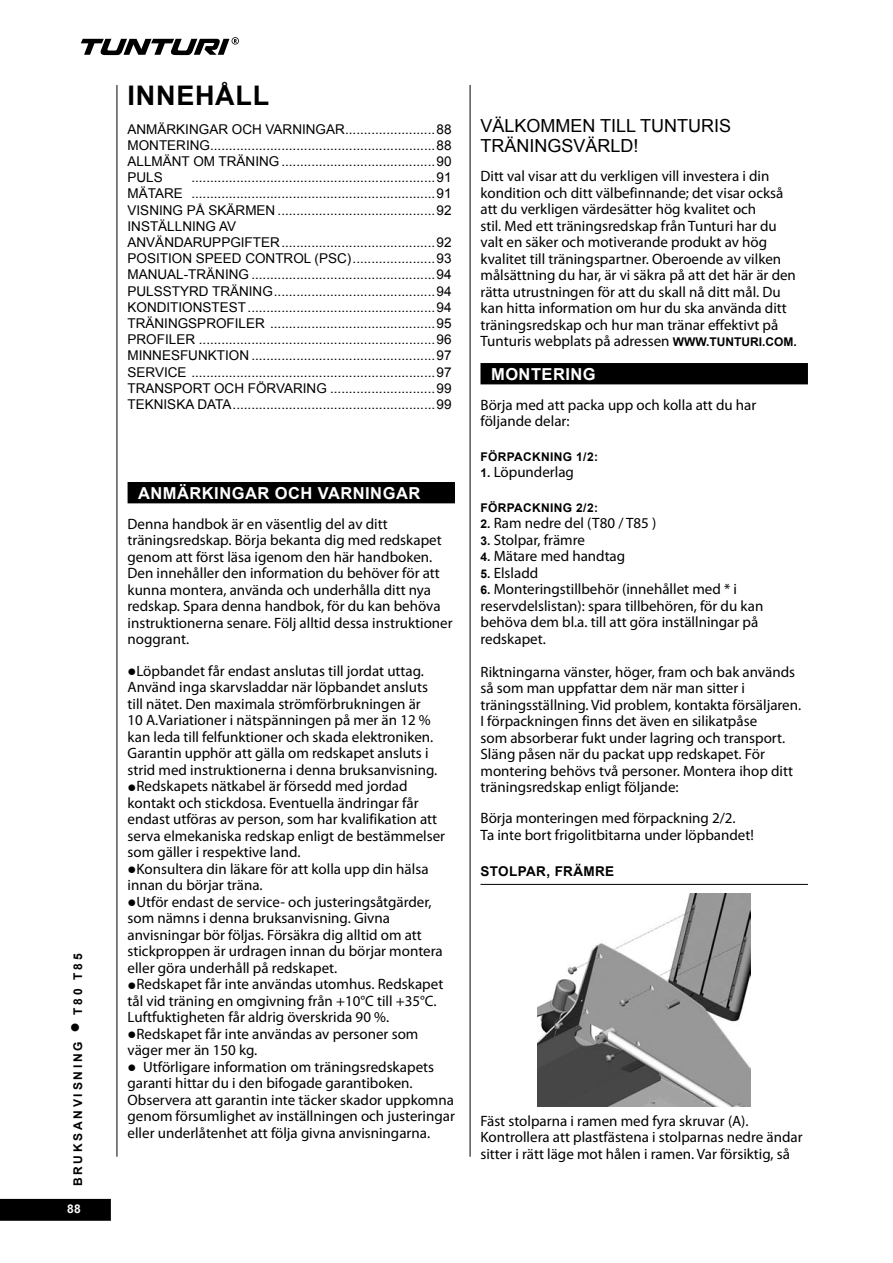
<style>
.page{position:relative;width:893px;height:1263px;background:#fff}
.page>*{position:absolute;margin:0;border:0;box-sizing:border-box;transform-origin:0 0}
.t1{font:700 27px "Arial";color:#000}
.t2{font:18px/19.5px "Arial";color:#000}
.t3{font:700 16.5px "Arial";color:#fff}
.t4{font:15px/16.5px "Myriad Pro";color:#000}
.t5{font:13.5px/16.2px "Arial";color:#000;text-align:justify}
.t6{font:700 13.5px "Arial";letter-spacing:.03em;color:#000}
.t7{font:700 12px "Arial";letter-spacing:.13em;color:#000}
.t8{font:700 12px "Arial";color:#fff}
.s1{font-weight:400;font-size:31.5px}
.s2{font-size:31.5px}
.s3{font-family:"Arial";font-weight:700;font-size:12px}
</style>
<div class="page">
<hr style="left:117px;top:85px;width:1px;height:1072px;background:#000">
<hr style="left:470px;top:85px;width:1px;height:1072px;background:#000">
<div style="left:0;top:1199px;width:111px;height:21px;background:#000"></div>
<svg style="left:81px;top:37px;width:158px;height:18px"></svg>
<div style="left:128px;top:482px;width:327px;height:21px;background:#000"></div>
<div style="left:480px;top:363px;width:328px;height:21px;background:#000"></div>
<hr style="left:480px;top:884px;width:328px;height:1px;background:#000">
<img style="left:538px;top:894px;width:212px;height:213px">
<p class="t7" style="left:70px;top:1033px;width:81px;rotate:-90deg"><span class="s1">•</span>T80 T85</p>
<p class="t7" style="left:70px;top:1186px;width:145px;rotate:-90deg">BRUKSANVISNING</p>
<p class="t8" style="left:67px;top:1201px;width:15px">88</p>
<h1 class="t1" style="left:128px;top:77px;width:18px">INNEH</h1>
<h1 class="t1" style="left:215px;top:77px;width:37px">ÅLL</h1>
<p class="t5" style="left:128px;top:121px;width:325px">ANMÄRKINGAR OCH VARNINGAR........................88<br>MONTERING............................................................88<br>ALLMÄNT OM TRÄNING.........................................90<br>PULS</p>
<p class="t5" style="left:128px;top:170px;width:325px;text-align:left;text-indent:64px">.................................................................91<br>MÄTARE .................................................................91<br>VISNING PÅ SKÄRMEN ..........................................92<br>INSTÄLLNING AV ANVÄNDARUPPGIFTER.........................................92<br>POSITION SPEED CONTROL (PSC)......................93<br>MANUAL-TRÄNING .................................................94<br>PULSSTYRD TRÄNING...........................................94<br>KONDITIONSTEST..................................................94<br>TRÄNINGSPROFILER ............................................95<br>PROFILER ...............................................................96<br>MINNESFUNKTION .................................................97<br>SERVICE .................................................................97<br>TRANSPORT OCH FÖRVARING ............................99<br>TEKNISKA DATA......................................................99</p>
<p class="t3" style="left:138px;top:483px;width:26px">ANMÄRKINGAR</p>
<p class="t3" style="left:275px;top:483px;width:13px">OCH</p>
<p class="t3" style="left:318px;top:483px;width:13px">VARNINGAR</p>
<p class="t4" style="left:128px;top:515px;width:327px">Denna handbok är en väsentlig del av ditt träningsredskap. Börja bekanta dig med redskapet genom att först läsa igenom den här handboken.<br>Den innehåller den information du behöver för att kunna montera, använda och underhålla ditt nya redskap. Spara denna handbok, för du kan behöva instruktionerna senare. Följ alltid dessa instruktioner noggrant.</p>
<p class="t4" style="left:128px;top:662px;width:311px"><span class="s2">•</span>Löpbandet får endast anslutas till jordat uttag.<br>Använd inga skarvsladdar när löpbandet ansluts till nätet. Den maximala strömförbrukningen är 10 A.Variationer i nätspänningen på mer än 12 % kan leda till felfunktioner och skada elektroniken.<br>Garantin upphör att gälla om redskapet ansluts i strid med instruktionerna i denna bruksanvisning.</p>
<p class="t4" style="left:128px;top:777px;width:319px"><span class="s2">•</span>Redskapets nätkabel är försedd med jordad kontakt och stickdosa. Eventuella ändringar får endast utföras av person, som har kvalifikation att serva elmekaniska redskap enligt de bestämmelser som gäller i respektive land.</p>
<p class="t4" style="left:128px;top:860px;width:302px"><span class="s2">•</span>Konsultera din läkare för att kolla upp din hälsa innan du börjar träna.</p>
<p class="t4" style="left:128px;top:893px;width:317px"><span class="s2">•</span>Utför endast de service- och justeringsåtgärder, som nämns i denna bruksanvisning. Givna anvisningar bör följas. Försäkra dig alltid om att stickproppen är urdragen innan du börjar montera eller göra underhåll på redskapet.</p>
<p class="t4" style="left:128px;top:975px;width:317px"><span class="s2">•</span>Redskapet får inte användas utomhus. Redskapet tål vid träning en omgivning från +10°C till +35°C.<br>Luftfuktigheten får aldrig överskrida 90 %.</p>
<p class="t4" style="left:128px;top:1025px;width:292px"><span class="s2">•</span>Redskapet får inte användas av personer som väger mer än 150 kg.</p>
<p class="t4" style="left:128px;top:1058px;width:329px"><span class="s2">•</span> Utförligare information om träningsredskapets garanti hittar du i den bifogade garantiboken.<br>Observera att garantin inte täcker skador uppkomna genom försumlighet av inställningen och justeringar eller underlåtenhet att följa givna anvisningarna.</p>
<p class="t2" style="left:480px;top:116px;width:252px">VÄLKOMMEN TILL TUNTURIS<br>TRÄNINGSVÄRLD!</p>
<p class="t4" style="left:480px;top:168px;width:317px">Ditt val visar att du verkligen vill investera i din kondition och ditt välbefinnande; det visar också att du verkligen värdesätter hög kvalitet och<br>stil. Med ett träningsredskap från Tunturi har du valt en säker och motiverande produkt av hög kvalitet till träningspartner. Oberoende av vilken målsättning du har, är vi säkra på att det här är den rätta utrustningen för att du skall nå ditt mål. Du kan hitta information om hur du ska använda ditt träningsredskap och hur man tränar effektivt på Tunturis webplats på adressen <span class="s3">WWW</span></p>
<p class="t7" style="left:706px;top:334px;width:12px">.TUNTURI</p>
<p class="t7" style="left:762px;top:334px;width:14px">.COM</p>
<p class="t7" style="left:793px;top:334px;width:5px">.</p>
<p class="t3" style="left:491px;top:364px;width:27px">MONTERING</p>
<p class="t4" style="left:480px;top:396px;width:277px">Börja med att packa upp och kolla att du har följande delar:</p>
<p class="t7" style="left:480px;top:448px;width:43px">FÖRPACKNING</p>
<p class="t7" style="left:576px;top:448px;width:23px">1/2:</p>
<p class="t4" style="left:480px;top:464px;width:95px"><span class="s3">1.</span> Löpunderlag</p>
<p class="t7" style="left:480px;top:499px;width:43px">FÖRPACKNING</p>
<p class="t7" style="left:576px;top:499px;width:23px">2/2:</p>
<p class="t4" style="left:480px;top:514px;width:177px"><span class="s3">2.</span> Ram nedre del (T80 / T85 )</p>
<p class="t4" style="left:480px;top:531px;width:106px"><span class="s3">3.</span> Stolpar, främre</p>
<p class="t4" style="left:480px;top:547px;width:146px"><span class="s3">4.</span> Mätare med handtag</p>
<p class="t4" style="left:480px;top:564px;width:59px"><span class="s3">5.</span> Elsladd</p>
<p class="t4" style="left:480px;top:580px;width:284px"><span class="s3">6.</span> Monteringstillbehör (innehållet med * i reservdelslistan): spara tillbehören, för du kan behöva dem bl.a. till att göra inställningar på redskapet.</p>
<p class="t4" style="left:480px;top:663px;width:322px">Riktningarna vänster, höger, fram och bak används så som man uppfattar dem när man sitter i träningsställning. Vid problem, kontakta försäljaren.<br>I förpackningen finns det även en silikatpåse<br>som absorberar fukt under lagring och transport.<br>Släng påsen när du packat upp redskapet. För montering behövs två personer. Montera ihop ditt träningsredskap enligt följande:</p>
<p class="t4" style="left:480px;top:810px;width:275px">Börja monteringen med förpackning 2/2.<br>Ta inte bort frigolitbitarna under löpbandet!</p>
<p class="t6" style="left:480px;top:862px;width:85px">STOLPAR, FRÄMRE</p>
<p class="t4" style="left:480px;top:1112px;width:324px">Fäst stolparna i ramen med fyra skruvar (A).<br>Kontrollera att plastfästena i stolparnas nedre ändar sitter i rätt läge mot hålen i ramen. Var försiktig, så</p>
</div>
